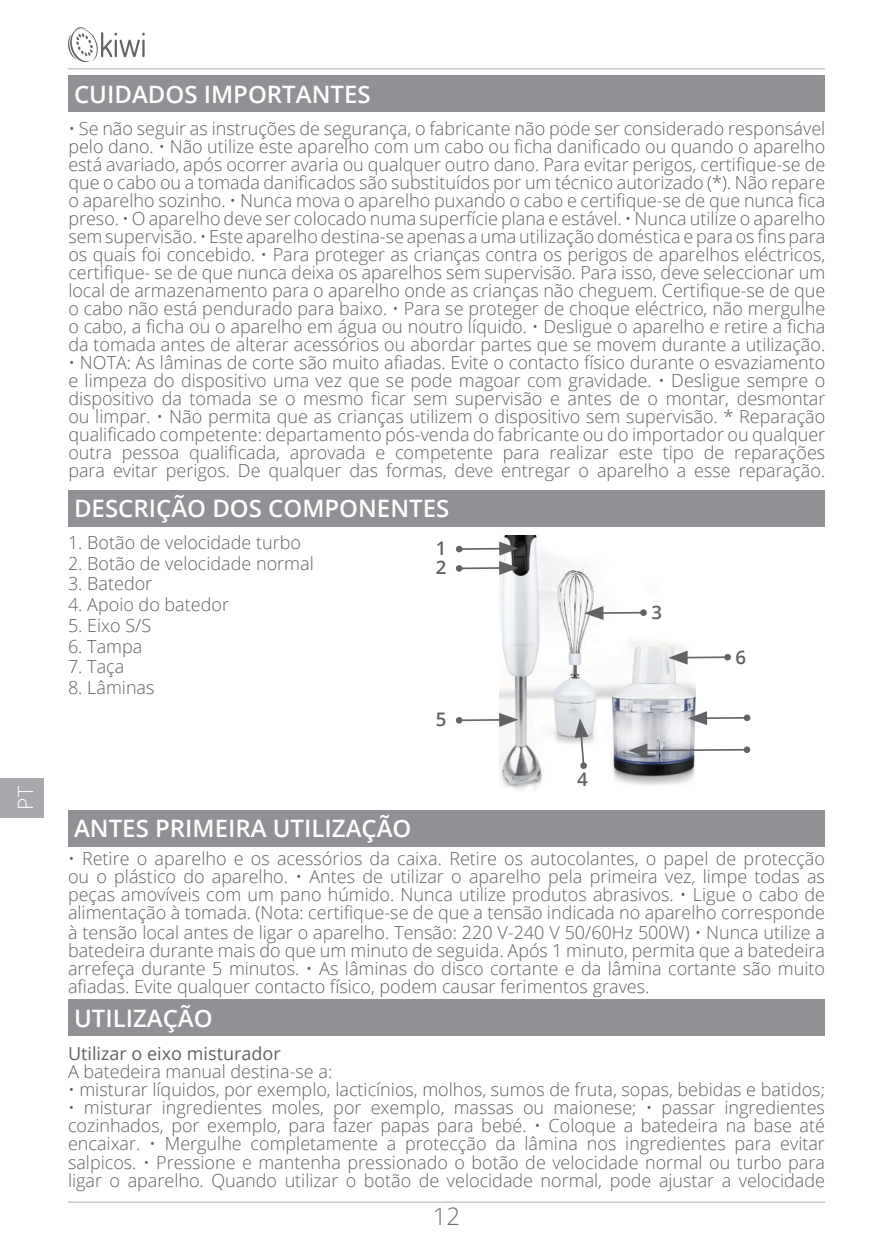
<style>
.page{position:relative;width:893px;height:1259px;background:#fff}
.page>*{position:absolute;margin:0;border:0;box-sizing:border-box;transform-origin:0 0}
.t1{font:600 24px "Open Sans";color:#fff}
.t2{font:300 24px "Open Sans";color:#6c6d70}
.t3{font:300 21px "Open Sans";color:#fff}
.t4{font:600 18.6px "Open Sans";color:#616164}
.t5{font:300 18px/18px "Open Sans";color:#616164;text-align:justify}
.t6{font:18px "Open Sans";color:#616164}
</style>
<div class="page">
<hr style="left:68px;top:1201px;width:757px;height:2px;background:#c7c8ca">
<hr style="left:68px;top:68px;width:757px;height:2px;background:#c7c8ca">
<div style="left:0;top:778px;width:44px;height:39px;background:#a8a9ad"></div>
<svg style="left:68px;top:27px;width:77px;height:35px"></svg>
<div style="left:68px;top:76px;width:757px;height:36px;background:#8f9194"></div>
<div style="left:68px;top:490px;width:757px;height:37px;background:#8f9194"></div>
<div style="left:68px;top:810px;width:757px;height:36px;background:#8f9194"></div>
<div style="left:68px;top:999px;width:757px;height:37px;background:#8f9194"></div>
<img style="left:499px;top:535px;width:196px;height:255px">
<hr style="left:459px;top:567px;width:45px;height:2px;background:#636366">
<svg style="left:455px;top:564px;width:8px;height:8px"></svg>
<svg style="left:499px;top:561px;width:19px;height:14px"></svg>
<hr style="left:459px;top:719px;width:45px;height:2px;background:#636366">
<svg style="left:455px;top:716px;width:8px;height:8px"></svg>
<svg style="left:499px;top:713px;width:19px;height:14px"></svg>
<hr style="left:599px;top:612px;width:44px;height:2px;background:#636366">
<div style="left:640px;top:609px;width:7px;height:7px;background:#636366;border-radius:2px"></div>
<svg style="left:584px;top:606px;width:19px;height:14px"></svg>
<hr style="left:683px;top:656px;width:45px;height:2px;background:#636366">
<svg style="left:724px;top:653px;width:7px;height:8px"></svg>
<svg style="left:668px;top:650px;width:20px;height:14px"></svg>
<hr style="left:702px;top:717px;width:45px;height:2px;background:#636366">
<svg style="left:743px;top:714px;width:8px;height:7px"></svg>
<svg style="left:688px;top:711px;width:19px;height:14px"></svg>
<hr style="left:643px;top:749px;width:104px;height:2px;background:#636366">
<div style="left:743px;top:746px;width:8px;height:7px;background:#636366;border-radius:2px"></div>
<svg style="left:628px;top:743px;width:19px;height:14px"></svg>
<div style="left:580px;top:762px;width:7px;height:7px;background:#636366;border-radius:2px"></div>
<svg style="left:574px;top:718px;width:14px;height:49px"></svg>
<hr style="left:459px;top:548px;width:45px;height:2px;background:#636366">
<svg style="left:455px;top:545px;width:8px;height:8px"></svg>
<svg style="left:499px;top:542px;width:19px;height:13px"></svg>
<p class="t3" style="left:11px;top:809px;width:25px;rotate:-90deg">PT</p>
<h1 class="t1" style="left:74px;top:78px;width:298px">CUIDADOS IMPORTANTES</h1>
<p class="t5" style="left:68px;top:118px;width:758px">• Se não seguir as instruções de segurança, o fabricante não pode ser considerado responsável pelo dano. • Não utilize este aparelho com um cabo ou ficha danificado ou quando o aparelho está avariado, após ocorrer avaria ou qualquer outro dano. Para evitar perigos, certifique-se de que o cabo ou a tomada danificados são substituídos por um técnico autorizado (*). Não repare o aparelho sozinho. • Nunca mova o aparelho puxando o cabo e certifique-se de que nunca fica preso. • O aparelho deve ser colocado numa superfície plana e estável. • Nunca utilize o aparelho sem supervisão. • Este aparelho destina-se apenas a uma utilização doméstica e para os fins para os quais foi concebido. • Para proteger as crianças contra os perigos de aparelhos eléctricos, certifique- se de que nunca deixa os aparelhos sem supervisão. Para isso, deve seleccionar um local de armazenamento para o aparelho onde as crianças não cheguem. Certifique-se de que o cabo não está pendurado para baixo. • Para se proteger de choque eléctrico, não mergulhe o cabo, a ficha ou o aparelho em água ou noutro líquido. • Desligue o aparelho e retire a ficha da tomada antes de alterar acessórios ou abordar partes que se movem durante a utilização.</p>
<p class="t5" style="left:68px;top:352px;width:758px">• NOTA: As lâminas de corte são muito afiadas. Evite o contacto físico durante o esvaziamento e limpeza do dispositivo uma vez que se pode magoar com gravidade. • Desligue sempre o dispositivo da tomada se o mesmo ficar sem supervisão e antes de o montar, desmontar ou limpar. • Não permita que as crianças utilizem o dispositivo sem supervisão. * Reparação qualificado competente: departamento pós-venda do fabricante ou do importador ou qualquer outra pessoa qualificada, aprovada e competente para realizar este tipo de reparações para evitar perigos. De qualquer das formas, deve entregar o aparelho a esse reparação.</p>
<h1 class="t1" style="left:74px;top:492px;width:377px">DESCRIÇÃO DOS COMPONENTES</h1>
<p class="t5" style="left:68px;top:533px;width:234px">1. Botão de velocidade turbo</p>
<p class="t5" style="left:68px;top:554px;width:247px">2. Botão de velocidade normal</p>
<p class="t5" style="left:68px;top:574px;width:86px">3. Batedor</p>
<p class="t5" style="left:68px;top:595px;width:162px">4. Apoio do batedor</p>
<p class="t5" style="left:68px;top:616px;width:85px">5. Eixo S/S</p>
<p class="t5" style="left:68px;top:636px;width:76px">6. Tampa</p>
<p class="t5" style="left:68px;top:657px;width:58px">7. Taça</p>
<p class="t5" style="left:68px;top:678px;width:88px">8. Lâminas</p>
<p class="t4" style="left:436px;top:535px;width:12px">1</p>
<p class="t4" style="left:436px;top:554px;width:12px">2</p>
<p class="t4" style="left:436px;top:706px;width:12px">5</p>
<h1 class="t1" style="left:74px;top:812px;width:339px">ANTES PRIMEIRA UTILIZAÇÃO</h1>
<p class="t4" style="left:577px;top:766px;width:12px">4</p>
<p class="t4" style="left:651px;top:599px;width:12px">3</p>
<p class="t4" style="left:735px;top:644px;width:12px">6</p>
<p class="t5" style="left:68px;top:849px;width:758px">• Retire o aparelho e os acessórios da caixa. Retire os autocolantes, o papel de protecção ou o plástico do aparelho. • Antes de utilizar o aparelho pela primeira vez, limpe todas as peças amovíveis com um pano húmido. Nunca utilize produtos abrasivos. • Ligue o cabo de alimentação à tomada. (Nota: certifique-se de que a tensão indicada no aparelho corresponde à tensão local antes de ligar o aparelho. Tensão: 220 V-240 V 50/60Hz 500W) • Nunca utilize a batedeira durante mais do que um minuto de seguida. Após 1 minuto, permita que a batedeira arrefeça durante 5 minutos. • As lâminas do disco cortante e da lâmina cortante são muito afiadas. Evite qualquer contacto físico, podem causar ferimentos graves.</p>
<h1 class="t1" style="left:74px;top:1001px;width:140px">UTILIZAÇÃO</h1>
<p class="t6" style="left:68px;top:1041px;width:214px">Utilizar o eixo misturador</p>
<p class="t5" style="left:68px;top:1062px;width:266px">A batedeira manual destina-se a:</p>
<p class="t5" style="left:68px;top:1080px;width:758px">• misturar líquidos, por exemplo, lacticínios, molhos, sumos de fruta, sopas, bebidas e batidos;</p>
<p class="t5" style="left:68px;top:1098px;width:758px">• misturar ingredientes moles, por exemplo, massas ou maionese; • passar ingredientes cozinhados, por exemplo, para fazer papas para bebé. • Coloque a batedeira na base até encaixar. • Mergulhe completamente a protecção da lâmina nos ingredientes para evitar salpicos. • Pressione e mantenha pressionado o botão de velocidade normal ou turbo para ligar o aparelho. Quando utilizar o botão de velocidade normal, pode ajustar a velocidade</p>
<h1 class="t2" style="left:433px;top:1200px;width:29px">12</h1>
</div>
